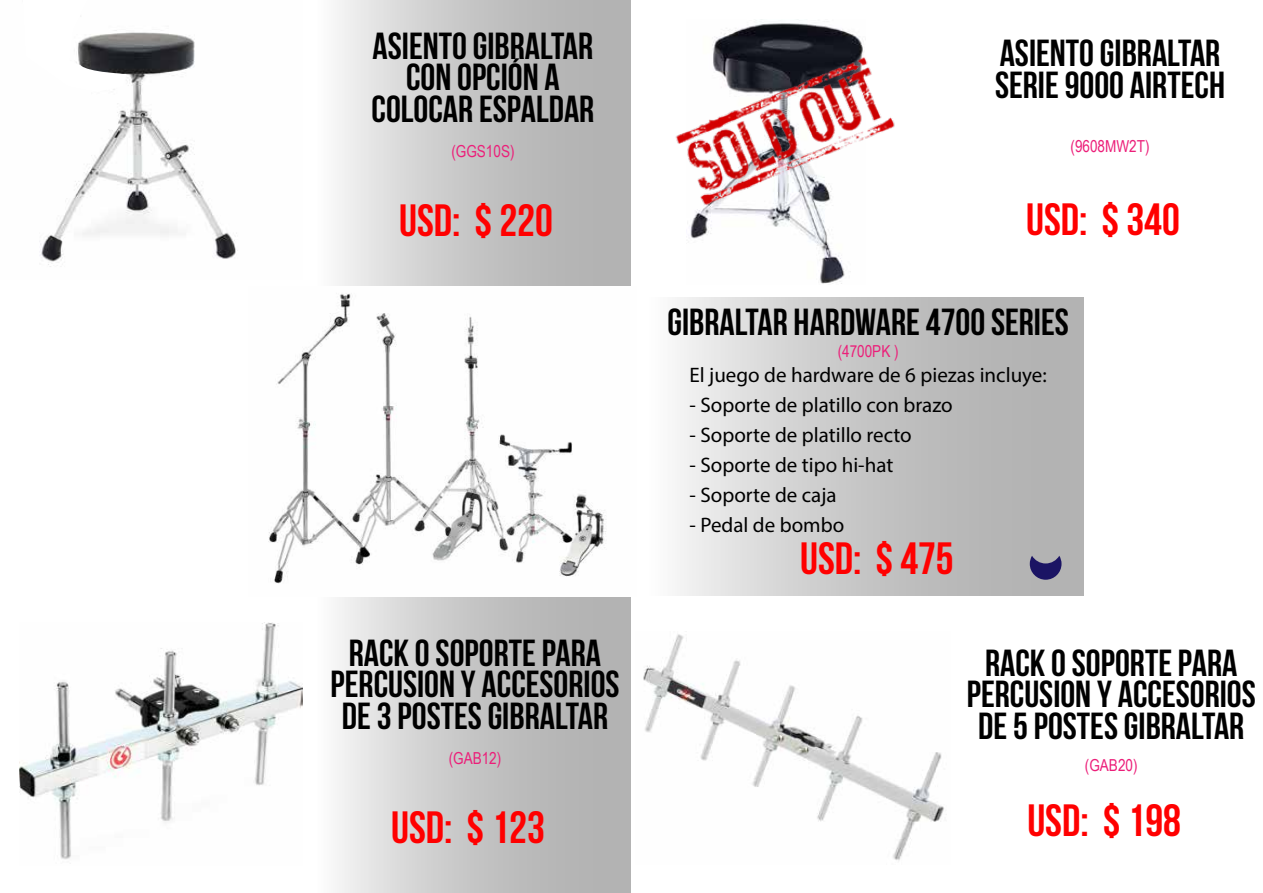
<style>
.page{position:relative;width:1263px;height:893px;background:#fff}
.page>*{position:absolute;margin:0;border:0;box-sizing:border-box;transform-origin:0 0}
.t1{font:700 45px "Bebas Neue";color:#f00}
.t2{font:700 37.5px/31.5px "Bebas Neue";color:#000;text-align:center}
.t3{font:21px "Myriad Pro";color:#000}
.t4{font:16.5px "Arial Narrow";color:#ec1e79}
</style>
<div class="page">
<div style="left:647px;top:298px;width:436px;height:298px;background:linear-gradient(to right,#f1f1f1,#a6a6a6)"></div>
<div style="left:315px;top:596px;width:316px;height:297px;background:linear-gradient(to right,#f1f1f1,#a6a6a6)"></div>
<div style="left:315px;top:1px;width:316px;height:298px;background:linear-gradient(to right,#f1f1f1,#a6a6a6)"></div>
<img style="left:268px;top:286px;width:363px;height:298px">
<img style="left:19px;top:622px;width:283px;height:238px">
<img style="left:643px;top:634px;width:301px;height:227px">
<img style="left:690px;top:19px;width:173px;height:265px">
<img style="left:39px;top:32px;width:199px;height:235px">
<svg style="left:39px;top:30px;width:88px;height:62px"></svg>
<svg style="left:1030px;top:556px;width:31px;height:24px"></svg>
<img style="left:675px;top:55px;width:220px;height:153px">
<p class="t2" style="left:372px;top:30px;width:224px">ASIENTO GIBRALTAR<br>CON OPCIÓN A<br>COLOCAR ESPALDAR</p>
<p class="t4" style="left:451px;top:139px;width:65px">(GGS10S)</p>
<p class="t1" style="left:399px;top:196px;width:155px">USD: $ 220</p>
<p class="t2" style="left:995px;top:37px;width:231px;text-align:left">ASIENTO GIBRALTAR<br>SERIE 9000 AIRTECH</p>
<p class="t4" style="left:1070px;top:135px;width:80px">(9608MW2T)</p>
<p class="t1" style="left:1026px;top:195px;width:155px">USD: $ 340</p>
<p class="t2" style="left:667px;top:306px;width:403px">GIBRALTAR HARDWARE 4700 SERIES</p>
<p class="t4" style="left:838px;top:339px;width:62px">(4700PK )</p>
<p class="t3" style="left:689px;top:362px;width:359px">El juego de hardware de 6 piezas incluye:</p>
<p class="t3" style="left:689px;top:392px;width:265px">- Soporte de platillo con brazo</p>
<p class="t3" style="left:689px;top:422px;width:224px">- Soporte de platillo recto</p>
<p class="t3" style="left:689px;top:452px;width:205px">- Soporte de tipo hi-hat</p>
<p class="t3" style="left:689px;top:482px;width:149px">- Soporte de caja</p>
<p class="t3" style="left:689px;top:512px;width:156px">- Pedal de bombo</p>
<p class="t1" style="left:800px;top:534px;width:155px">USD: $ 475</p>
<p class="t2" style="left:330px;top:636px;width:291px">RACK O SOPORTE PARA<br>PERCUSION Y ACCESORIOS<br>DE 3 POSTES GIBRALTAR</p>
<p class="t2" style="left:967px;top:647px;width:291px">RACK O SOPORTE PARA<br>PERCUSION Y ACCESORIOS<br>DE 5 POSTES GIBRALTAR</p>
<p class="t4" style="left:449px;top:746px;width:54px">(GAB12)</p>
<p class="t4" style="left:1085px;top:753px;width:54px">(GAB20)</p>
<p class="t1" style="left:391px;top:802px;width:155px">USD: $ 123</p>
<p class="t1" style="left:1027px;top:796px;width:155px">USD: $ 198</p>
</div>
